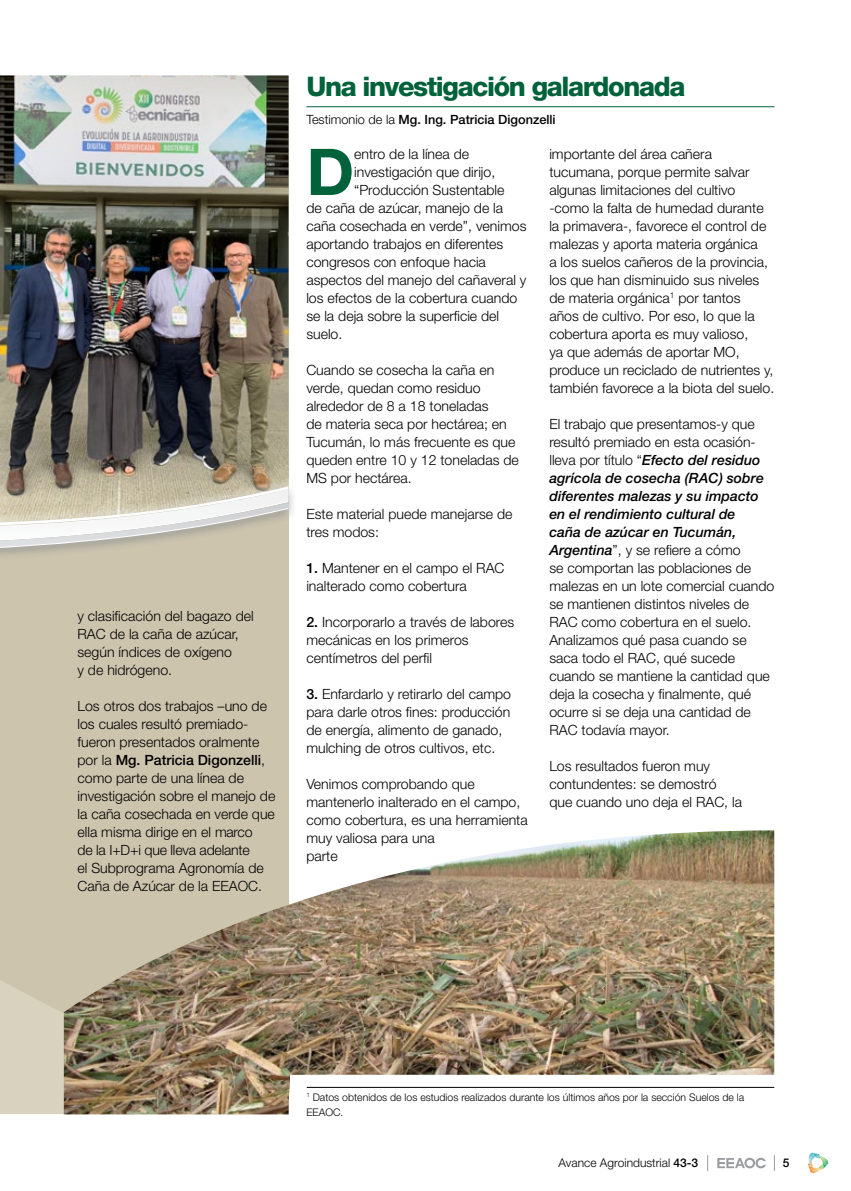
<style>
.page{position:relative;width:851px;height:1191px;background:#fff}
.page>*{position:absolute;margin:0;border:0;box-sizing:border-box;transform-origin:0 0}
.t1{font:700 64.5px "Helvetica Neue LT Std";color:#00623a}
.t2{font:800 27px "Helvetica Neue LT Std";letter-spacing:-.05em;color:#00623a}
.t3{font:300 14.1px/18px "Helvetica Neue LT Std";color:#000}
.t4{font:500 12.75px "Helvetica Neue LT Std";color:#000}
.t5{font:300 12px "Helvetica Neue LT Std";color:#000}
.t6{font:500 12px "Helvetica Neue LT Std";color:#000}
.t7{font:300 10.5px/15px "Helvetica Neue LT Std";color:#000}
.s1{font-weight:500}
.s2{font-weight:300}
.s3{font-weight:500;font-style:italic}
</style>
<div class="page">
<svg style="left:717px;top:1157px;width:48px;height:11px"></svg>
<svg style="left:808px;top:1152px;width:20px;height:21px"></svg>
<svg style="left:707px;top:1155px;width:1px;height:16px"></svg>
<svg style="left:774px;top:1155px;width:1px;height:16px"></svg>
<svg style="left:0;top:563px;width:288px;height:551px;background:#ccc5ae"></svg>
<img style="left:64px;top:830px;width:710px;height:284px">
<hr style="left:306px;top:106px;width:468px;height:1px;background:#00623a">
<img style="left:0;top:75px;width:288px;height:203px">
<div style="left:0;top:278px;width:300px;height:283px;background:#fff;opacity:.75"></div>
<img style="left:0;top:289px;width:288px;height:127px">
<svg style="left:0;top:416px;width:288px;height:139px;background:#a7a192"></svg>
<p class="t3" style="left:77px;top:606px;width:178px">y clasificación del bagazo del<br>RAC de la caña de azúcar, según índices de oxígeno<br>y de hidrógeno.</p>
<p class="t3" style="left:77px;top:696px;width:199px">Los otros dos trabajos –uno de los cuales resultó premiado&shy;fueron presentados oralmente por la <span class="s1">Mg. Patricia Digonzelli</span>, como parte de una línea de investigación sobre el manejo de la caña cosechada en verde que ella misma dirige en el marco<br>de la I+D+i que lleva adelante<br>el Subprograma Agronomía de<br>Caña de Azúcar de la EEAOC.</p>
<h2 class="t2" style="left:306px;top:70px;width:380px">Una investigación galardonada</h2>
<p class="t4" style="left:306px;top:112px;width:251px"><span class="s2">Testimonio de la</span> Mg. Ing. Patricia Digonzelli</p>
<h1 class="t1" style="left:306px;top:132px;width:49px">D</h1>
<p class="t3" style="left:354px;top:145px;width:116px">entro de la línea de</p>
<p class="t3" style="left:354px;top:163px;width:143px">investigación que dirijo,</p>
<p class="t3" style="left:354px;top:181px;width:152px">“Producción Sustentable</p>
<p class="t3" style="left:306px;top:199px;width:198px">de caña de azúcar, manejo de la</p>
<p class="t3" style="left:306px;top:217px;width:221px">caña cosechada en verde”, venimos</p>
<p class="t3" style="left:306px;top:235px;width:198px">aportando trabajos en diferentes</p>
<p class="t3" style="left:306px;top:253px;width:181px">congresos con enfoque hacia</p>
<p class="t3" style="left:306px;top:271px;width:221px">aspectos del manejo del cañaveral y</p>
<p class="t3" style="left:306px;top:289px;width:212px">los efectos de la cobertura cuando</p>
<p class="t3" style="left:306px;top:307px;width:194px">se la deja sobre la superficie del</p>
<p class="t3" style="left:306px;top:325px;width:38px">suelo.</p>
<p class="t3" style="left:306px;top:361px;width:214px">Cuando se cosecha la caña en verde, quedan como residuo alrededor de 8 a 18 toneladas<br>de materia seca por hectárea; en<br>Tucumán, lo más frecuente es que queden entre 10 y 12 toneladas de<br>MS por hectárea.</p>
<p class="t3" style="left:306px;top:505px;width:208px">Este material puede manejarse de tres modos:</p>
<p class="t3" style="left:306px;top:559px;width:200px"><span class="s1">1.</span> Mantener en el campo el RAC inalterado como cobertura</p>
<p class="t3" style="left:306px;top:613px;width:209px"><span class="s1">2.</span> Incorporarlo a través de labores mecánicas en los primeros centímetros del perfil</p>
<p class="t3" style="left:306px;top:685px;width:206px"><span class="s1">3.</span> Enfardarlo y retirarlo del campo para darle otros fines: producción de energía, alimento de ganado, mulching de otros cultivos, etc.</p>
<p class="t3" style="left:306px;top:775px;width:223px">Venimos comprobando que mantenerlo inalterado en el campo, como cobertura, es una herramienta muy valiosa para una<br>parte</p>
<p class="t3" style="left:549px;top:145px;width:226px">importante del área cañera tucumana, porque permite salvar algunas limitaciones del cultivo -como la falta de humedad durante la primavera-, favorece el control de malezas y aporta materia orgánica<br>a los suelos cañeros de la provincia, los que han disminuido sus niveles de materia orgánica<sup>1</sup> por tantos<br>años de cultivo. Por eso, lo que la cobertura aporta es muy valioso,<br>ya que además de aportar MO, produce un reciclado de nutrientes y, también favorece a la biota del suelo.</p>
<p class="t3" style="left:549px;top:415px;width:226px">El trabajo que presentamos-y que resultó premiado en esta ocasión&shy;lleva por título “<span class="s3">Efecto del residuo agrícola de cosecha (RAC) sobre diferentes malezas y su impacto en el rendimiento cultural de<br>caña de azúcar en Tucumán,<br>Argentina</span>”, y se refiere a cómo<br>se comportan las poblaciones de malezas en un lote comercial cuando se mantienen distintos niveles de<br>RAC como cobertura en el suelo.<br>Analizamos qué pasa cuando se saca todo el RAC, qué sucede cuando se mantiene la cantidad que deja la cosecha y finalmente, qué ocurre si se deja una cantidad de<br>RAC todavía mayor.</p>
<p class="t3" style="left:549px;top:757px;width:194px">Los resultados fueron muy contundentes: se demostró que cuando uno deja el RAC, la</p>
<p class="t7" style="left:306px;top:1089px;width:439px"><sup>1</sup> Datos obtenidos de los estudios realizados durante los últimos años por la sección Suelos de la<br>EEAOC.</p>
<p class="t5" style="left:558px;top:1155px;width:141px">Avance Agroindustrial <span class="s1">43-3</span></p>
<p class="t6" style="left:782px;top:1156px;width:8px">5</p>
</div>
